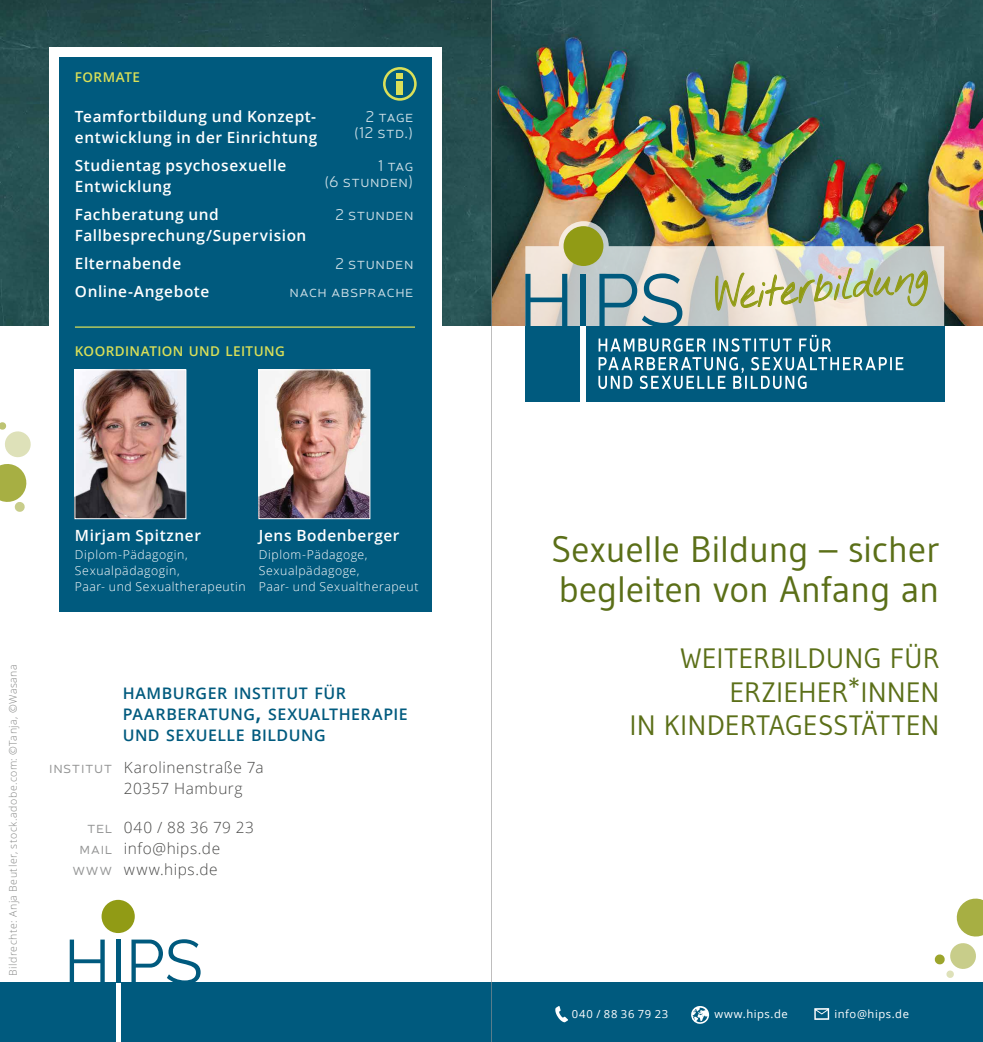
<style>
.page{position:relative;width:983px;height:1042px;background:#fff}
.page>*{position:absolute;margin:0;border:0;box-sizing:border-box;transform-origin:0 0}
.t1{font:45.15px "Nothing You Could Do";color:#919b15;scale:.85 1}
.t2{font:36.75px/40.2px "Gudea";color:#5b6f18}
.t3{font:28px/33.2px "Gudea";color:#5b6f18;text-align:right}
.t4{font:600 15.92px/21px "Open Sans";letter-spacing:.03em;color:#005a7e}
.t5{font:300 15.75px "Neris";letter-spacing:.035em;color:rgb(255 255 255/.8)}
.t6{font:300 15.75px/21px "Neris";letter-spacing:.035em;color:#939494;text-align:right}
.t7{font:600 15.4px/28px "Open Sans";letter-spacing:.035em;color:#fff}
.t8{font:300 15.4px/21px "Open Sans";letter-spacing:.035em;color:#484847}
.t9{font:600 13.47px "Open Sans";letter-spacing:.03em;color:#dadf58}
.t10{font:300 12.25px/15.8px "Open Sans";letter-spacing:.045em;color:#fff}
.t11{font:11.2px "Open Sans";letter-spacing:.05em;color:#fff}
.t12{font:300 10.5px "Open Sans";letter-spacing:.05em;color:#868786}
.s1{font-size:14.53px}
.s2{font-size:22.75px}
</style>
<div class="page">
<img style="left:0;top:0;width:982px;height:326px">
<div style="left:0;top:983px;width:546px;height:59px;background:#005a7e"></div>
<svg style="left:70px;top:939px;width:35px;height:44px"></svg>
<hr style="left:116px;top:939px;width:4px;height:45px;background:#005a7e">
<svg style="left:131px;top:939px;width:69px;height:44px"></svg>
<hr style="left:116px;top:983px;width:4px;height:59px;background:#fff">
<div style="left:101px;top:900px;width:34px;height:33px;background:#919b15;border-radius:50%"></div>
<div style="left:49px;top:47px;width:392px;height:464px;background:#fff"></div>
<div style="left:59px;top:57px;width:372px;height:554px;background:#005a7e"></div>
<img style="left:525px;top:221px;width:418px;height:105px">
<div style="left:525px;top:326px;width:419px;height:75px;background:#005a7e"></div>
<svg style="left:525px;top:274px;width:42px;height:52px;background:#a2b5b9"></svg>
<div style="left:580px;top:274px;width:5px;height:53px;background:#005a7e"></div>
<svg style="left:599px;top:273px;width:83px;height:53px;background:#9db4ba"></svg>
<div style="left:580px;top:326px;width:5px;height:87px;background:#fff"></div>
<svg style="left:598px;top:335px;width:305px;height:54px"></svg>
<div style="left:563px;top:226px;width:40px;height:40px;background:#919b15;border-radius:50%"></div>
<svg style="left:714px;top:267px;width:214px;height:50px;background:#ced0bb"></svg>
<div style="left:486px;top:983px;width:496px;height:59px;background:#005a7e"></div>
<svg style="left:691px;top:1006px;width:18px;height:18px"></svg>
<svg style="left:956px;top:898px;width:26px;height:38px"></svg>
<svg style="left:934px;top:943px;width:41px;height:35px"></svg>
<svg style="left:0;top:422px;width:31px;height:35px"></svg>
<svg style="left:0;top:464px;width:26px;height:48px"></svg>
<svg style="left:383px;top:67px;width:33px;height:34px"></svg>
<div style="left:397px;top:81px;width:6px;height:14px;background:#dadf58"></div>
<hr style="left:75px;top:326px;width:340px;height:2px;background:#dadf58">
<img style="left:77px;top:372px;width:107px;height:145px">
<div style="left:75px;top:370px;width:111px;height:149px;border:1px solid #fff"></div>
<img style="left:260px;top:372px;width:108px;height:145px">
<div style="left:258px;top:370px;width:112px;height:149px;border:1px solid #fff"></div>
<svg style="left:555px;top:1006px;width:13px;height:16px"></svg>
<svg style="left:814px;top:1008px;width:15px;height:12px"></svg>
<hr style="left:491px;top:0;width:1px;height:1042px;background:#939494">
<p class="t9" style="left:75px;top:68px;width:67px">FORMATE</p>
<p class="t7" style="left:75px;top:102px;width:243px">Teamfortbildung und Konzept-</p>
<p class="t5" style="left:365px;top:107px;width:49px">2 tage</p>
<p class="t7" style="left:75px;top:123px;width:244px">entwicklung in der Einrichtung</p>
<p class="t5" style="left:353px;top:122px;width:61px"><span class="s1">(</span>12 std.<span class="s1">)</span></p>
<p class="t7" style="left:75px;top:151px;width:213px">Studientag psychosexuelle</p>
<p class="t5" style="left:378px;top:156px;width:37px">1 tag</p>
<p class="t7" style="left:75px;top:172px;width:98px">Entwicklung</p>
<p class="t5" style="left:324px;top:171px;width:91px"><span class="s1">(</span>6 stunden)</p>
<p class="t7" style="left:75px;top:200px;width:145px">Fachberatung und</p>
<p class="t5" style="left:335px;top:205px;width:80px">2 stunden</p>
<p class="t7" style="left:75px;top:221px;width:233px">Fallbesprechung/Supervision<br>Elternabende</p>
<p class="t5" style="left:335px;top:254px;width:80px">2 stunden</p>
<p class="t7" style="left:75px;top:277px;width:136px">Online-Angebote</p>
<p class="t5" style="left:289px;top:282px;width:125px">nach absprache</p>
<p class="t9" style="left:75px;top:342px;width:211px">KOORDINATION UND LEITUNG</p>
<p class="t12" style="left:6px;top:976px;width:313px;rotate:-90deg">Bildrechte: Anja Beutler, stock.adobe.com: ©Tanja, ©Wasana</p>
<p class="t7" style="left:75px;top:521px;width:127px">Mirjam Spitzner</p>
<p class="t10" style="left:75px;top:547px;width:172px">Diplom-Pädagogin,<br>Sexualpädagogin,<br>Paar- und Sexualtherapeutin</p>
<p class="t7" style="left:259px;top:521px;width:142px">Jens Bodenberger</p>
<p class="t10" style="left:259px;top:547px;width:161px">Diplom-Pädagoge,<br>Sexualpädagoge,<br>Paar- und Sexualtherapeut</p>
<p class="t6" style="left:49px;top:757px;width:64px">institut</p>
<p class="t6" style="left:72px;top:817px;width:41px">tel mail www</p>
<p class="t4" style="left:123px;top:682px;width:286px">HAMBURGER INSTITUT FÜR<br>PAARBERATUNG<span class="s2">,</span> SEXUALTHERAPIE<br>UND SEXUELLE BILDUNG</p>
<p class="t8" style="left:124px;top:757px;width:141px">Karolinenstraße 7a<br>20357 Hamburg</p>
<p class="t8" style="left:124px;top:817px;width:132px">040 / 88 36 79 23 info@hips.de www.hips.de</p>
<h1 class="t1" style="left:712px;top:268px;width:253px;rotate:-5deg">Weiterbildung</h1>
<h2 class="t2" style="left:551px;top:528px;width:390px">Sexuelle Bildung – sicher begleiten von Anfang an</h2>
<h3 class="t3" style="left:629px;top:641px;width:311px">WEITERBILDUNG FÜR<br>ERZIEHER*INNEN<br>IN KINDERTAGESSTÄTTEN</h3>
<p class="t11" style="left:572px;top:1006px;width:98px">040 / 88 36 79 23</p>
<p class="t11" style="left:834px;top:1006px;width:76px">info@hips.de</p>
<p class="t11" style="left:714px;top:1006px;width:75px">www.hips.de</p>
</div>
